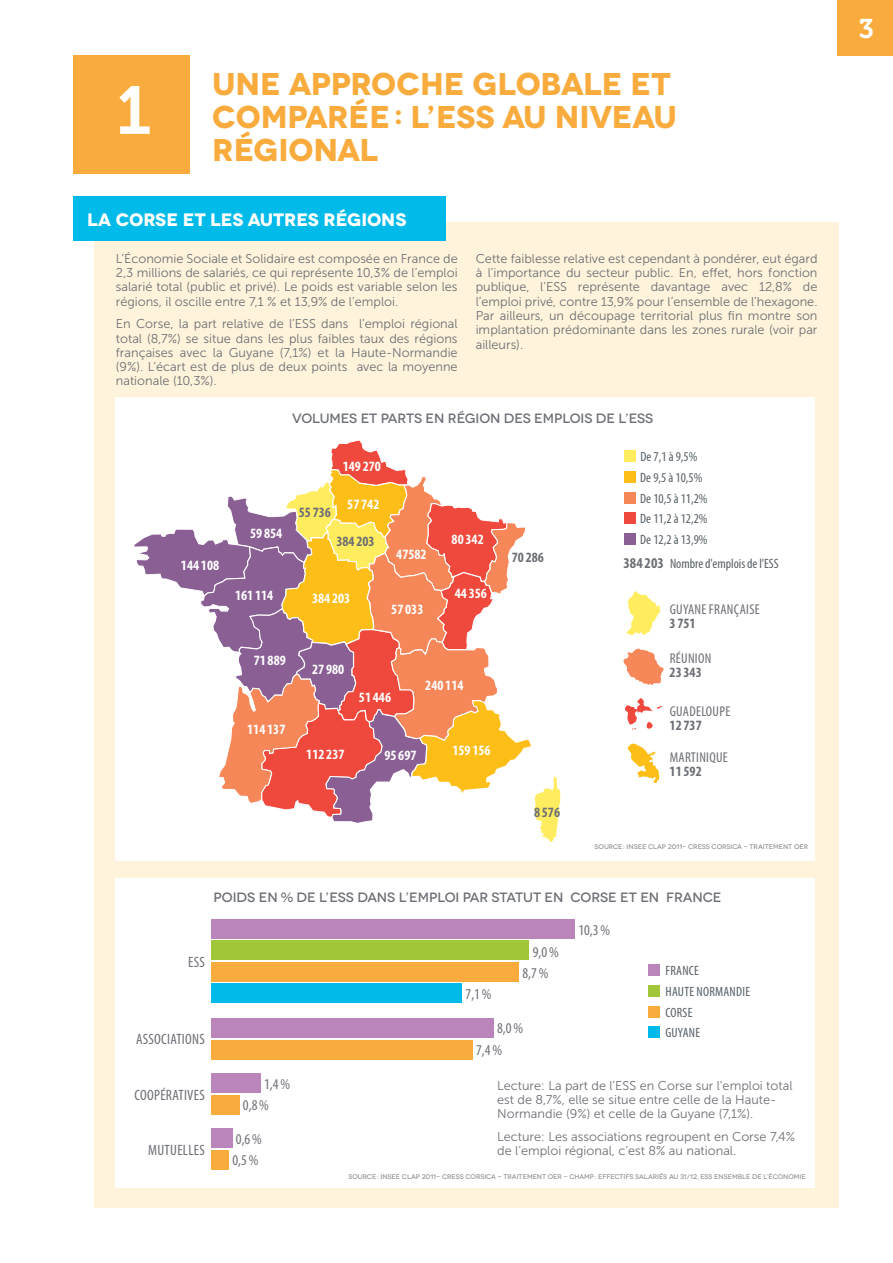
<style>
.page{position:relative;width:893px;height:1263px;background:#fff}
.page>*{position:absolute;margin:0;border:0;box-sizing:border-box;transform-origin:0 0}
.t1{font:67.5px "Museo 700";color:#fff}
.t2{font:700 31.5px/33px "Novecentowide";letter-spacing:-.005em;color:#f9ac3d}
.t3{font:27px "Museo 700";color:#fff}
.t4{font:700 18px "Novecentowide";color:#fff}
.t5{font:condensed 15px/20.7px "Myriad Pro";letter-spacing:.02em;color:#6c6f75}
.t6{font:700 condensed 14.25px "Myriad Pro";color:#fff}
.t7{font:condensed 14.25px "Myriad Pro";letter-spacing:.02em;color:#6c6f75}
.t8{font:700 condensed 14.25px "Myriad Pro";color:#6c6f75}
.t9{font:condensed 13.5px/20.7px "Myriad Pro";letter-spacing:.01em;color:#576066}
.t10{font:500 13.5px "Novecentowide";letter-spacing:-.01em;color:#6c6f75}
.t11{font:12.75px/14.2px "Museo Sans 300";color:#6c6f75;text-align:justify}
.t12{font:500 6.75px "Novecentowide";color:#939598}
.s1{font-weight:700;font-size:15px;color:#6c6f75}
</style>
<div class="page">
<div style="left:95px;top:222px;width:744px;height:986px;background:#fff4db"></div>
<div style="left:838px;top:0;width:55px;height:56px;background:#f9ac3d"></div>
<div style="left:115px;top:878px;width:699px;height:309px;background:#fff"></div>
<div style="left:73px;top:56px;width:117px;height:118px;background:#f9ac3d"></div>
<div style="left:73px;top:196px;width:372px;height:45px;background:#00bae9"></div>
<div style="left:115px;top:398px;width:700px;height:463px;background:#fff"></div>
<div style="left:624px;top:450px;width:12px;height:12px;background:#ffec5f"></div>
<div style="left:624px;top:471px;width:12px;height:12px;background:#febe18"></div>
<div style="left:624px;top:492px;width:12px;height:11px;background:#f58759"></div>
<div style="left:624px;top:512px;width:12px;height:12px;background:#ef483c"></div>
<div style="left:624px;top:533px;width:12px;height:12px;background:#8a6094"></div>
<svg style="left:134px;top:440px;width:426px;height:402px"></svg>
<div style="left:212px;top:983px;width:250px;height:20px;background:#00bae9"></div>
<div style="left:212px;top:962px;width:307px;height:19px;background:#f9ac3d"></div>
<div style="left:212px;top:940px;width:317px;height:20px;background:#a2c63a"></div>
<div style="left:212px;top:919px;width:363px;height:19px;background:#b985bb"></div>
<div style="left:212px;top:1040px;width:261px;height:19px;background:#f9ac3d"></div>
<div style="left:212px;top:1018px;width:282px;height:20px;background:#b985bb"></div>
<div style="left:212px;top:1095px;width:28px;height:19px;background:#f9ac3d"></div>
<div style="left:212px;top:1073px;width:49px;height:20px;background:#b985bb"></div>
<div style="left:212px;top:1150px;width:17px;height:20px;background:#f9ac3d"></div>
<div style="left:212px;top:1128px;width:21px;height:20px;background:#b985bb"></div>
<div style="left:648px;top:964px;width:12px;height:12px;background:#b985bb"></div>
<div style="left:648px;top:985px;width:12px;height:12px;background:#a2c63a"></div>
<div style="left:648px;top:1006px;width:12px;height:11px;background:#f9ac3d"></div>
<div style="left:648px;top:1026px;width:12px;height:12px;background:#00bae9"></div>
<svg style="left:626px;top:591px;width:34px;height:45px"></svg>
<svg style="left:623px;top:648px;width:41px;height:37px"></svg>
<svg style="left:625px;top:698px;width:38px;height:32px"></svg>
<svg style="left:627px;top:743px;width:33px;height:40px"></svg>
<h1 class="t1" style="left:116px;top:73px;width:37px">1</h1>
<h2 class="t2" style="left:212px;top:67px;width:459px;text-indent:138px">ROCHE GLOBALE ET<br>COMPARÉE : L’ESS</h2>
<h2 class="t2" style="left:212px;top:67px;width:99px">UNE APP</h2>
<h2 class="t2" style="left:503px;top:100px;width:176px">AU NIVEAU</h2>
<h2 class="t2" style="left:212px;top:133px;width:147px">RÉGIONAL</h2>
<h3 class="t4" style="left:87px;top:209px;width:321px">LA CORSE ET LES AUTRES RÉGIONS</h3>
<p class="t11" style="left:116px;top:251px;width:343px">L’Économie Sociale et Solidaire est composée en France de 2,3 millions de salariés, ce qui représente 10,3% de l’emploi salarié total (public et privé). Le poids est variable selon les régions, il oscille entre 7,1 % et 13,9% de l’emploi.</p>
<p class="t11" style="left:116px;top:317px;width:343px">En Corse, la part relative de l’ESS dans l’emploi régional total (8,7%) se situe dans les plus faibles taux des régions françaises avec la Guyane (7,1%) et la Haute-Normandie (9%). L’écart est de plus de deux points avec la moyenne nationale (10,3%).</p>
<p class="t11" style="left:476px;top:252px;width:343px">Cette faiblesse relative est cependant à pondérer, eut égard à l’importance du secteur public. En, effet, hors fonction publique, l’ESS représente davantage avec 12,8% de l’emploi privé, contre 13,9% pour l’ensemble de l’hexagone.<br>Par ailleurs, un découpage territorial plus fin montre son implantation prédominante dans les zones rurale (voir par ailleurs).</p>
<p class="t6" style="left:181px;top:556px;width:40px">144 108</p>
<p class="t10" style="left:292px;top:410px;width:346px">VOLUMES ET PARTS EN RÉGION DES EMPLOIS DE L’ESS</p>
<p class="t6" style="left:250px;top:524px;width:34px">59 854</p>
<p class="t8" style="left:299px;top:504px;width:34px">55 736</p>
<p class="t6" style="left:343px;top:457px;width:40px">149 270</p>
<p class="t6" style="left:347px;top:496px;width:34px">57 742</p>
<p class="t8" style="left:336px;top:532px;width:40px">384 203</p>
<p class="t6" style="left:396px;top:545px;width:32px">47582</p>
<p class="t6" style="left:452px;top:530px;width:34px">80 342</p>
<p class="t8" style="left:512px;top:548px;width:34px">70 286</p>
<p class="t9" style="left:640px;top:446px;width:69px">DE 7,1 À 9,5%<br>DE 9,5 À 10,5%<br>DE 10,5 À 11,2%<br>DE 11,2 À 12,2%<br>DE 12,2 À 13,9%</p>
<p class="t9" style="left:624px;top:552px;width:157px"><span class="s1">384 203</span> NOMBRE D'EMPLOIS DE L'ESS</p>
<p class="t6" style="left:235px;top:587px;width:40px">161 114</p>
<p class="t6" style="left:254px;top:651px;width:34px">71 889</p>
<p class="t6" style="left:247px;top:720px;width:40px">114 137</p>
<p class="t6" style="left:312px;top:589px;width:40px">384 203</p>
<p class="t6" style="left:391px;top:600px;width:34px">57 033</p>
<p class="t6" style="left:455px;top:585px;width:34px">44 356</p>
<p class="t6" style="left:312px;top:660px;width:34px">27 980</p>
<p class="t6" style="left:359px;top:689px;width:34px">51 446</p>
<p class="t6" style="left:425px;top:677px;width:40px">240 114</p>
<p class="t6" style="left:306px;top:745px;width:40px">112 237</p>
<p class="t6" style="left:384px;top:747px;width:34px">95 697</p>
<p class="t6" style="left:452px;top:741px;width:40px">159 156</p>
<p class="t8" style="left:534px;top:803px;width:28px">8 576</p>
<p class="t7" style="left:670px;top:600px;width:86px">GUYANE FRANÇAISE</p>
<p class="t8" style="left:670px;top:614px;width:28px">3 751</p>
<p class="t7" style="left:670px;top:650px;width:41px">RÉUNION</p>
<p class="t8" style="left:670px;top:663px;width:34px">23 343</p>
<p class="t7" style="left:670px;top:703px;width:61px">GUADELOUPE</p>
<p class="t8" style="left:670px;top:716px;width:34px">12 737</p>
<p class="t7" style="left:670px;top:749px;width:58px">MARTINIQUE</p>
<p class="t8" style="left:670px;top:763px;width:34px">11 592</p>
<p class="t12" style="left:594px;top:842px;width:104px">SOURCE : I NSEE CLAP 2011- CRESS</p>
<p class="t12" style="left:712px;top:842px;width:88px">CORSICA – TRAITEMENT OER</p>
<p class="t10" style="left:213px;top:889px;width:125px">POIDS EN % DE L’ESS</p>
<p class="t10" style="left:357px;top:889px;width:366px">DANS L’EMPLOI PAR STATUT EN CORSE ET EN FRANCE</p>
<p class="t5" style="left:188px;top:951px;width:18px">ESS</p>
<p class="t5" style="left:136px;top:1029px;width:63px">ASSOCIATIONS</p>
<p class="t5" style="left:134px;top:1084px;width:66px">COOPÉRATIVES</p>
<p class="t5" style="left:148px;top:1139px;width:52px">MUTUELLES</p>
<p class="t5" style="left:243px;top:1072px;width:49px;line-height:21.6px;text-indent:21px">1,4%<br>0,8%</p>
<p class="t5" style="left:232px;top:1128px;width:31px;line-height:21.1px">0,6%<br>0,5%</p>
<p class="t5" style="left:522px;top:941px;width:38px;text-indent:10px">9,0%<br>8,7%</p>
<p class="t5" style="left:466px;top:983px;width:28px">7,1%</p>
<p class="t5" style="left:476px;top:1017px;width:49px;line-height:21.9px;text-indent:21px">8,0%<br>7,4%</p>
<p class="t5" style="left:578px;top:919px;width:33px">10,3%</p>
<p class="t9" style="left:665px;top:960px;width:58px">FRANCE<br>HAUTE NORMAND</p>
<p class="t9" style="left:742px;top:981px;width:8px">IE</p>
<p class="t9" style="left:665px;top:1002px;width:24px">CORSE<br>GUYANE</p>
<p class="t11" style="left:497px;top:1078px;width:297px;text-align:left">Lecture : La part de l’ESS en Corse sur l’emploi total est de 8,7%, elle se situe entre celle de la Haute-<br>Normandie (9%) et celle de la Guyane (7,1%).</p>
<p class="t11" style="left:497px;top:1129px;width:299px">Lecture : Les associations regroupent en Corse 7,4% de l’emploi régional, c’est 8% au national.</p>
<p class="t12" style="left:348px;top:1172px;width:104px">SOURCE : I NSEE CLAP 2011- CRESS</p>
<p class="t12" style="left:465px;top:1172px;width:88px">CORSICA – TRAITEMENT OER</p>
<p class="t12" style="left:564px;top:1172px;width:142px">– CHAMP : EFFECTIFS SALARIÉS AU 31/12, ESS</p>
<p class="t12" style="left:714px;top:1172px;width:93px">ENSEMBLE DE L’ÉCONOMIE</p>
<h3 class="t3" style="left:859px;top:13px;width:17px">3</h3>
</div>
